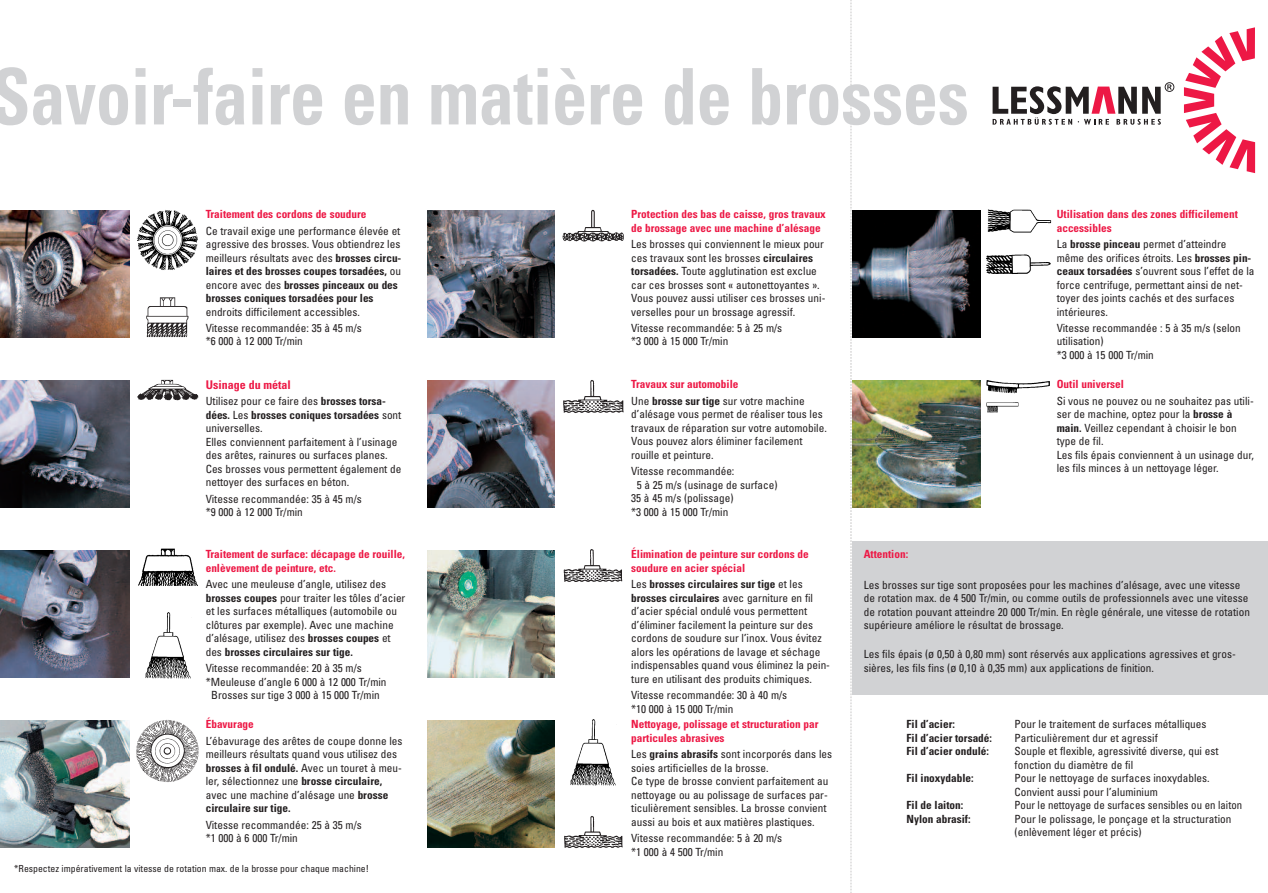
<style>
.page{position:relative;width:1268px;height:893px;background:#fff}
.page>*{position:absolute;margin:0;border:0;box-sizing:border-box;transform-origin:0 0}
.t1{font:700 condensed 78px "Univers";letter-spacing:-.005em;color:#d1d2d4;scale:.9 1}
.t2{font:700 condensed 12px "Univers";color:#ed1845}
.t3{font:condensed 11.25px/13.5px "Univers";color:#231f20}
.t4{font:700 condensed 11.25px/13.5px "Univers";color:#ed1845}
.t5{font:700 condensed 11.25px "Univers";color:#231f20}
.t6{font:condensed 11.25px "Univers";color:#231f20;scale:.96 1}
.t7{font:condensed 9.75px "Univers";color:#231f20}
.s1{font-weight:700}
.s2{font-weight:400;color:#231f20}
.s3{color:#231f20}
.s4{font-size:12px}
</style>
<div class="page">
<div style="left:851px;top:541px;width:416px;height:153px;background:#d1d2d4"></div>
<img style="left:0;top:210px;width:129px;height:128px">
<img style="left:427px;top:380px;width:127px;height:128px">
<img style="left:137px;top:210px;width:61px;height:60px">
<img style="left:146px;top:298px;width:42px;height:39px">
<img style="left:0;top:380px;width:129px;height:128px">
<img style="left:137px;top:379px;width:62px;height:22px">
<img style="left:563px;top:380px;width:61px;height:33px">
<img style="left:563px;top:549px;width:60px;height:33px">
<img style="left:852px;top:380px;width:127px;height:128px">
<img style="left:427px;top:550px;width:127px;height:128px">
<img style="left:427px;top:720px;width:127px;height:128px">
<img style="left:0;top:550px;width:129px;height:128px">
<img style="left:138px;top:548px;width:60px;height:38px">
<img style="left:145px;top:612px;width:46px;height:67px">
<img style="left:564px;top:816px;width:59px;height:33px">
<img style="left:570px;top:719px;width:46px;height:67px">
<img style="left:0;top:720px;width:129px;height:128px">
<img style="left:136px;top:719px;width:63px;height:63px">
<img style="left:562px;top:210px;width:62px;height:31px">
<img style="left:852px;top:210px;width:127px;height:128px">
<img style="left:987px;top:209px;width:64px;height:24px">
<img style="left:986px;top:254px;width:65px;height:20px">
<img style="left:427px;top:210px;width:127px;height:128px">
<svg style="left:1184px;top:27px;width:70px;height:146px"></svg>
<svg style="left:992px;top:82px;width:182px;height:43px"></svg>
<img style="left:986px;top:380px;width:64px;height:14px">
<img style="left:986px;top:403px;width:31px;height:9px">
<h1 class="t1" style="left:-9px;top:68px;width:1087px">Savoir-faire en matière de brosses</h1>
<p class="t4" style="left:206px;top:208px;width:162px">Traitement des cordons de soudure</p>
<p class="t3" style="left:206px;top:225px;width:197px">Ce travail exige une performance élevée et agressive des brosses. Vous obtiendrez les meilleurs résultats avec des <span class="s1">brosses circu&shy;laires et des brosses coupes torsadées,</span> ou encore avec des <span class="s1">brosses pinceaux ou des brosses coniques torsadées pour les</span></p>
<p class="t3" style="left:206px;top:304px;width:157px;line-height:16.4px">endroits difficilement accessibles.<br>Vitesse recommandée: 35 à 45 m/s</p>
<p class="t3" style="left:206px;top:336px;width:99px">*6 000 à 12 000 Tr/min</p>
<p class="t2" style="left:206px;top:380px;width:87px">Usinage du métal</p>
<p class="t3" style="left:206px;top:395px;width:197px">Utilisez pour ce faire des <span class="s1">brosses torsa&shy;dées.</span> Les <span class="s1">brosses coniques torsadées</span> sont universelles.<br>Elles conviennent parfaitement à l’usinage des arêtes, rainures ou surfaces planes.<br>Ces brosses vous permettent également de nettoyer des surfaces en béton.</p>
<p class="t3" style="left:206px;top:493px;width:157px">Vitesse recommandée: 35 à 45 m/s *9 000 à 12 000 Tr/min</p>
<p class="t4" style="left:631px;top:208px;width:196px">Protection des bas de caisse, gros travaux de brossage avec une machine d’alésage</p>
<p class="t3" style="left:631px;top:238px;width:196px">Les brosses qui conviennent le mieux pour ces travaux sont les brosses <span class="s1">circulaires torsadées.</span> Toute agglutination est exclue car ces brosses sont « autonettoyantes ».<br>Vous pouvez aussi utiliser ces brosses uni&shy;verselles pour un brossage agressif.</p>
<p class="t3" style="left:631px;top:322px;width:152px">Vitesse recommandée: 5 à 25 m/s *3 000 à 15 000 Tr/min</p>
<p class="t4" style="left:631px;top:377px;width:175px;line-height:16.4px">Travaux sur automobile<br><span class="s2">Une</span> <span class="s3">brosse sur tige</span> <span class="s2">sur votre machine</span></p>
<p class="t3" style="left:631px;top:408px;width:197px">d’alésage vous permet de réaliser tous les travaux de réparation sur votre automobile.<br>Vous pouvez alors éliminer facilement rouille et peinture.</p>
<p class="t3" style="left:631px;top:465px;width:105px">Vitesse recommandée:</p>
<p class="t3" style="left:636px;top:479px;width:142px">5 à 25 m/s (usinage de surface)</p>
<p class="t3" style="left:631px;top:492px;width:104px">35 à 45 m/s (polissage)</p>
<p class="t3" style="left:631px;top:506px;width:99px">*3 000 à 15 000 Tr/min</p>
<p class="t4" style="left:1056px;top:208px;width:182px">Utilisation dans des zones difficilement accessibles</p>
<p class="t3" style="left:1056px;top:238px;width:199px">La <span class="s1">brosse pinceau</span> permet d’atteindre même des orifices étroits. Les <span class="s1">brosses pin&shy;ceaux torsadées</span> s’ouvrent sous l’effet de la force centrifuge, permettant ainsi de net&shy;toyer des joints cachés et des surfaces intérieures.</p>
<p class="t3" style="left:1056px;top:322px;width:185px">Vitesse recommandée : 5 à 35 m/s (selon utilisation)<br>*3 000 à 15 000 Tr/min</p>
<p class="t4" style="left:1056px;top:378px;width:69px">Outil universel</p>
<p class="t3" style="left:1056px;top:395px;width:199px">Si vous ne pouvez ou ne souhaitez pas utili&shy;ser de machine, optez pour la <span class="s1">brosse à main.</span> Veillez cependant à choisir le bon type de fil.<br>Les fils épais conviennent à un usinage dur, les fils minces à un nettoyage léger.</p>
<p class="t4" style="left:206px;top:548px;width:201px">Traitement de surface: décapage de rouille, enlèvement de peinture, etc.</p>
<p class="t3" style="left:206px;top:578px;width:201px">Avec une meuleuse d’angle, utilisez des <span class="s1">brosses coupes</span> pour traiter les tôles d’acier et les surfaces métalliques (automobile ou clôtures par exemple). Avec une machine d’alésage, utilisez des <span class="s1">brosses coupes</span> et des <span class="s1">brosses circulaires sur tige.</span></p>
<p class="t3" style="left:206px;top:662px;width:157px">Vitesse recommandée: 20 à 35 m/s</p>
<p class="t3" style="left:206px;top:676px;width:182px">*Meuleuse d’angle 6 000 à 12 000 Tr/min</p>
<p class="t3" style="left:211px;top:689px;width:170px">Brosses sur tige 3 000 à 15 000 Tr/min</p>
<p class="t4" style="left:206px;top:719px;width:50px">Ébavurage</p>
<p class="t3" style="left:206px;top:735px;width:198px">L’ébavurage des arêtes de coupe donne les meilleurs résultats quand vous utilisez des <span class="s1">brosses à fil ondulé.</span> Avec un touret à meu&shy;ler, sélectionnez une <span class="s1">brosse circulaire, </span>avec une machine d’alésage une <span class="s1">brosse circulaire sur tige.</span></p>
<p class="t3" style="left:206px;top:819px;width:157px">Vitesse recommandée: 25 à 35 m/s *1 000 à 6 000 Tr/min</p>
<p class="t7" style="left:14px;top:865px;width:356px">*Respectez impérativement la vitesse de rotation max. de la brosse pour chaque machine!</p>
<p class="t4" style="left:631px;top:548px;width:179px">Élimination de peinture sur cordons de soudure en acier spécial</p>
<p class="t3" style="left:631px;top:578px;width:200px">Les <span class="s1">brosses circulaires sur tige</span> et les <span class="s1">brosses circulaires</span> avec garniture en fil d’acier spécial ondulé vous permettent d’éliminer facilement la peinture sur des cordons de soudure sur l’inox. Vous évitez alors les opérations de lavage et séchage indispensables quand vous éliminez la pein&shy;ture en utilisant des produits chimiques.</p>
<p class="t3" style="left:631px;top:689px;width:157px">Vitesse recommandée: 30 à 40 m/s *10 000 à 15 000 Tr/min</p>
<p class="t4" style="left:631px;top:719px;width:189px">Nettoyage, polissage et structuration par particules abrasives</p>
<p class="t3" style="left:631px;top:748px;width:202px">Les <span class="s1">grains abrasifs</span> sont incorporés dans les soies artificielles de la brosse.<br>Ce type de brosse convient parfaitement au nettoyage ou au polissage de surfaces par&shy;ticulièrement sensibles. La brosse convient aussi au bois et aux matières plastiques.</p>
<p class="t3" style="left:631px;top:832px;width:152px">Vitesse recommandée: 5 à 20 m/s *1 000 à 4 500 Tr/min</p>
<p class="t4" style="left:863px;top:548px;width:46px">Attention:</p>
<p class="t3" style="left:863px;top:579px;width:387px">Les brosses sur tige sont proposées pour les machines d’alésage, avec une vitesse de rotation max. de 4 500 Tr/min, ou comme outils de professionnels avec une vitesse de rotation pouvant atteindre 20 000 Tr/min. En règle générale, une vitesse de rotation supérieure améliore le résultat de brossage.</p>
<p class="t3" style="left:863px;top:647px;width:373px;line-height:14.4px">Les fils épais (<span class="s4">ø</span> 0,50 à 0,80 mm) sont réservés aux applications agressives et gros&shy;sières, les fils fins (<span class="s4">ø</span> 0,10 à 0,35 mm) aux applications de finition.</p>
<p class="t5" style="left:906px;top:720px;width:50px">Fil d’acier:</p>
<p class="t3" style="left:1014px;top:719px;width:193px">Pour le traitement de surfaces métalliques</p>
<p class="t5" style="left:906px;top:734px;width:87px">Fil d’acier torsadé:</p>
<p class="t3" style="left:1014px;top:732px;width:145px">Particulièrement dur et agressif</p>
<p class="t5" style="left:906px;top:747px;width:84px">Fil d’acier ondulé:</p>
<p class="t3" style="left:1014px;top:746px;width:205px">Souple et flexible, agressivité diverse, qui est fonction du diamètre de fil</p>
<p class="t5" style="left:906px;top:774px;width:69px">Fil inoxydable:</p>
<p class="t3" style="left:1014px;top:773px;width:196px">Pour le nettoyage de surfaces inoxydables.<br>Convient aussi pour l’aluminium</p>
<p class="t5" style="left:906px;top:801px;width:58px">Fil de laiton:</p>
<p class="t6" style="left:1014px;top:801px;width:238px">Pour le nettoyage de surfaces sensibles ou en laiton</p>
<p class="t5" style="left:906px;top:815px;width:65px">Nylon abrasif:</p>
<p class="t3" style="left:1014px;top:813px;width:218px">Pour le polissage, le ponçage et la structuration (enlèvement léger et précis)</p>
</div>
